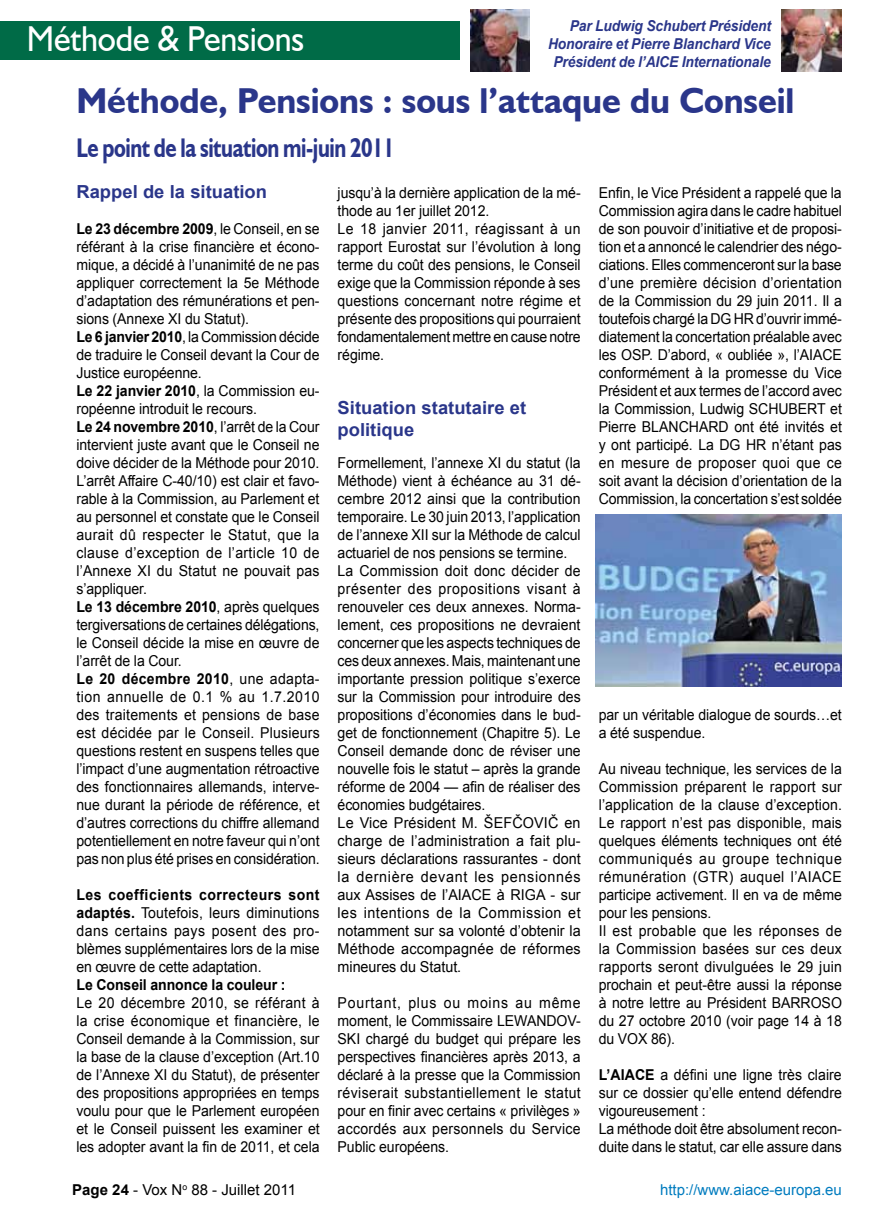
<style>
.page{position:relative;width:893px;height:1212px;background:#fff}
.page>*{position:absolute;margin:0;border:0;box-sizing:border-box;transform-origin:0 0}
.t1{font:700 36px "Humanist 521 BT";color:#2a368a}
.t2{font:36px "Humanist 521 BT";letter-spacing:-.005em;color:#fff;scale:.94 1}
.t3{font:700 27px "Humanist 521 BT";letter-spacing:-.02em;color:#2a368a;scale:.78 1}
.t4{font:700 18px/21.6px "Arial";color:#2a368a}
.t5{font:15px/18px "Arial";letter-spacing:-.005em;color:#000;scale:.94 1}
.t6{font:italic 700 15px/18px "Arial";letter-spacing:-.005em;color:#2a368a;text-align:right;scale:.92 1}
.t7{font:15px "Arial";letter-spacing:-.005em;color:#000}
.t8{font:15px "Arial";color:#007cbf}
.t9{font:700 15px "Arial";letter-spacing:-.005em;color:#000;scale:.94 1}
.s1{font-weight:700}
</style>
<div class="page">
<div style="left:0;top:21px;width:459px;height:39px;background:#006b47"></div>
<img style="left:781px;top:9px;width:61px;height:63px">
<img style="left:470px;top:9px;width:59px;height:63px">
<img style="left:596px;top:515px;width:246px;height:171px">
<p class="t6" style="left:548px;top:18px;width:244px">Par Ludwig Schubert Président<br>Honoraire et Pierre Blanchard Vice<br>Président de l’AICE Internationale</p>
<h1 class="t2" style="left:27px;top:17px;width:297px">Méthode &amp; Pensions</h1>
<h1 class="t1" style="left:76px;top:79px;width:720px">Méthode, Pensions : sous l’attaque du Conseil</h1>
<h2 class="t3" style="left:76px;top:131px;width:410px">Le point de la situation mi-juin 2011</h2>
<p class="t4" style="left:76px;top:181px;width:192px">Rappel de la situation</p>
<p class="t5" style="left:76px;top:220px;width:260px"><span class="s1">Le 23 décembre 2009</span>, le Conseil, en se référant à la crise financière et écono&shy;mique, a décidé à l’unanimité de ne pas appliquer correctement la 5e Méthode d’adaptation des rémunérations et pen&shy;sions (Annexe XI du Statut).<br><span class="s1">Le 6 janvier 2010</span>, la Commission décide de traduire le Conseil devant la Cour de Justice européenne.<br><span class="s1">Le 22 janvier 2010</span>, la Commission eu&shy;ropéenne introduit le recours.<br><span class="s1">Le 24 novembre 2010</span>, l’arrêt de la Cour intervient juste avant que le Conseil ne doive décider de la Méthode pour 2010.<br>L’arrêt Affaire C-40/10) est clair et favo&shy;rable à la Commission, au Parlement et au personnel et constate que le Conseil aurait dû respecter le Statut, que la clause d’exception de l’article 10 de l’Annexe XI du Statut ne pouvait pas s’appliquer.<br><span class="s1">Le 13 décembre 2010</span>, après quelques tergiversations de certaines délégations, le Conseil décide la mise en œuvre de l’arrêt de la Cour.<br><span class="s1">Le 20 décembre 2010</span>, une adapta&shy;tion annuelle de 0.1 % au 1.7.2010 des traitements et pensions de base est décidée par le Conseil. Plusieurs questions restent en suspens telles que l’impact d’une augmentation rétroactive des fonctionnaires allemands, interve&shy;nue durant la période de référence, et d’autres corrections du chiffre allemand potentiellement en notre faveur qui n’ont pas non plus été prises en considération.</p>
<p class="t5" style="left:76px;top:886px;width:260px;text-align:justify"><span class="s1">Les coefficients correcteurs sont adaptés.</span> Toutefois, leurs diminutions dans certains pays posent des pro&shy;blèmes supplémentaires lors de la mise en œuvre de cette adaptation.</p>
<p class="t9" style="left:76px;top:975px;width:224px">Le Conseil annonce la couleur :</p>
<p class="t5" style="left:76px;top:994px;width:260px;text-align:justify">Le 20 décembre 2010, se référant à la crise économique et financière, le Conseil demande à la Commission, sur la base de la clause d’exception (Art.10 de l’Annexe XI du Statut), de présenter des propositions appropriées en temps voulu pour que le Parlement européen et le Conseil puissent les examiner et les adopter avant la fin de 2011, et cela</p>
<p class="t5" style="left:599px;top:184px;width:260px;text-align:justify">Enfin, le Vice Président a rappelé que la Commission agira dans le cadre habituel de son pouvoir d’initiative et de proposi&shy;tion et a annoncé le calendrier des négo&shy;ciations. Elles commenceront sur la base d’une première décision d’orientation de la Commission du 29 juin 2011. Il a toutefois chargé la DG HR d’ouvrir immé&shy;diatement la concertation préalable avec les OSP. D’abord, « oubliée », l’AIACE conformément à la promesse du Vice Président et aux termes de l’accord avec la Commission, Ludwig SCHUBERT et Pierre BLANCHARD ont été invités et y ont participé. La DG HR n’étant pas en mesure de proposer quoi que ce soit avant la décision d’orientation de la Commission, la concertation s’est soldée</p>
<p class="t5" style="left:338px;top:184px;width:260px">jusqu’à la dernière application de la mé&shy;thode au 1er juillet 2012.<br>Le 18 janvier 2011, réagissant à un rapport Eurostat sur l’évolution à long terme du coût des pensions, le Conseil exige que la Commission réponde à ses questions concernant notre régime et présente des propositions qui pourraient fondamentalement mettre en cause notre régime.</p>
<p class="t4" style="left:338px;top:397px;width:190px">Situation statutaire et politique</p>
<p class="t5" style="left:338px;top:454px;width:260px">Formellement, l’annexe XI du statut (la Méthode) vient à échéance au 31 dé&shy;cembre 2012 ainsi que la contribution temporaire. Le 30 juin 2013, l’application de l’annexe XII sur la Méthode de calcul actuariel de nos pensions se termine.<br>La Commission doit donc décider de présenter des propositions visant à renouveler ces deux annexes. Norma&shy;lement, ces propositions ne devraient concerner que les aspects techniques de ces deux annexes. Mais, maintenant une importante pression politique s’exerce sur la Commission pour introduire des propositions d’économies dans le bud&shy;get de fonctionnement (Chapitre 5). Le Conseil demande donc de réviser une nouvelle fois le statut – après la grande réforme de 2004 — afin de réaliser des économies budgétaires.<br>Le Vice Président M. ŠEFČOVIČ en charge de l’administration a fait plu&shy;sieurs déclarations rassurantes - dont la dernière devant les pensionnés aux Assises de l’AIACE à RIGA - sur les intentions de la Commission et notamment sur sa volonté d’obtenir la Méthode accompagnée de réformes mineures du Statut.</p>
<p class="t5" style="left:338px;top:994px;width:260px;text-align:justify">Pourtant, plus ou moins au même moment, le Commissaire LEWANDOV-SKI chargé du budget qui prépare les perspectives financières après 2013, a déclaré à la presse que la Commission réviserait substantiellement le statut pour en finir avec certains « privilèges » accordés aux personnels du Service Public européens.</p>
<p class="t5" style="left:599px;top:706px;width:260px">par un véritable dialogue de sourds…et a été suspendue.</p>
<p class="t5" style="left:599px;top:760px;width:260px">Au niveau technique, les services de la Commission préparent le rapport sur l’application de la clause d’exception.<br>Le rapport n’est pas disponible, mais quelques éléments techniques ont été communiqués au groupe technique rémunération (GTR) auquel l’AIACE participe activement. Il en va de même pour les pensions.<br>Il est probable que les réponses de la Commission basées sur ces deux rapports seront divulguées le 29 juin prochain et peut-être aussi la réponse à notre lettre au Président BARROSO du 27 octobre 2010 (voir page 14 à 18 du VOX 86).</p>
<p class="t5" style="left:599px;top:1066px;width:260px"><span class="s1">L’AIACE</span> a défini une ligne très claire sur ce dossier qu’elle entend défendre vigoureusement :<br>La méthode doit être absolument recon&shy;duite dans le statut, car elle assure dans</p>
<p class="t7" style="left:72px;top:1180px;width:225px"><span class="s1">Page 24</span> - Vox N<sup>o</sup> 88 - Juillet 2011</p>
<p class="t8" style="left:660px;top:1180px;width:183px">http://www.aiace-europa.eu</p>
</div>
